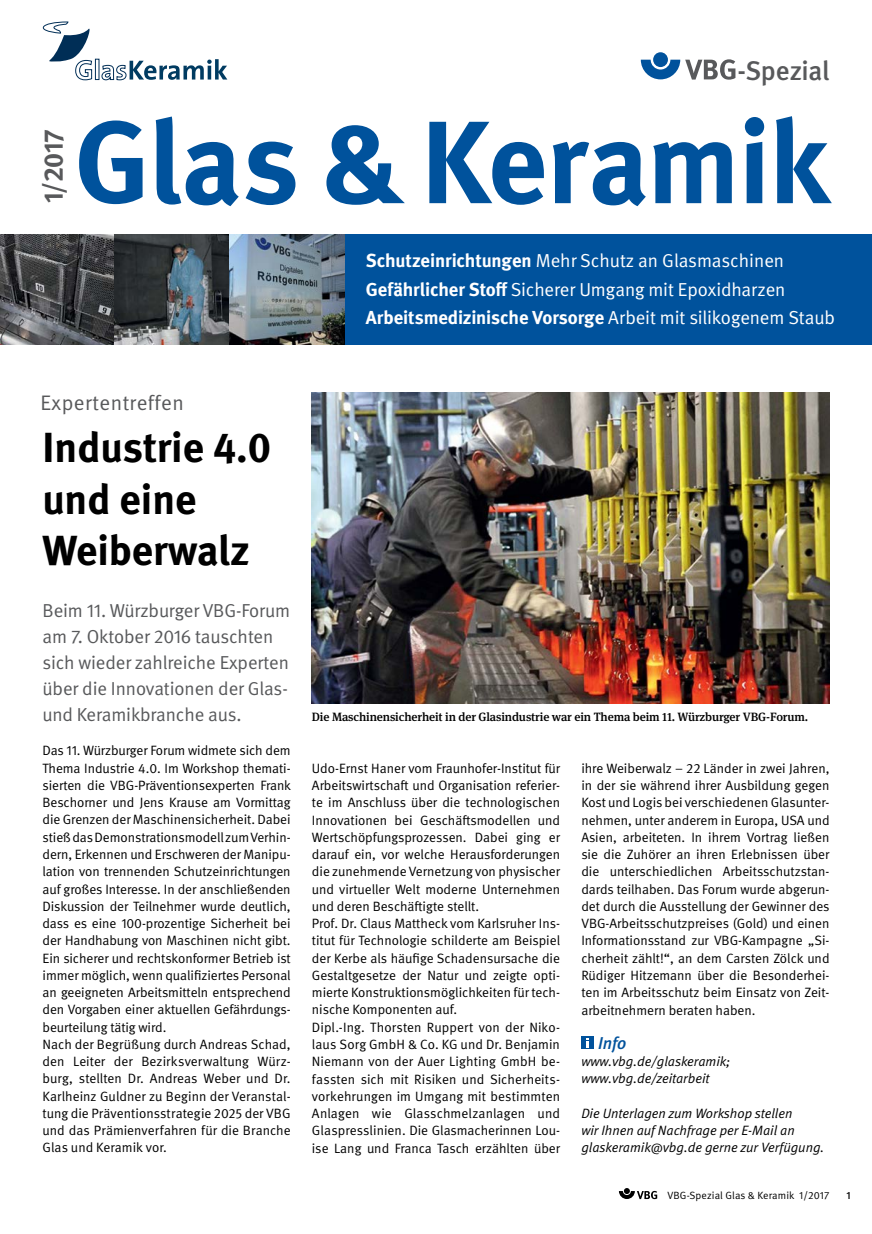
<style>
.page{position:relative;width:872px;height:1234px;background:#fff}
.page>*{position:absolute;margin:0;border:0;box-sizing:border-box;transform-origin:0 0}
.t1{font:700 117px "DGUV Meta";letter-spacing:-.01em;color:#00529c}
.t2{font:700 42px/51.8px "DGUV Meta";color:#000}
.t3{font:500 27px "DGUV Meta";letter-spacing:-.015em;color:#58595b}
.t4{font:700 27px "DGUV Meta";color:#58595b}
.t5{font:21px "DGUV Meta";letter-spacing:.025em;color:#58595b}
.t6{font:18.75px/28.5px "DGUV Meta";letter-spacing:-.005em;color:#fff}
.t7{font:18.75px/25.8px "DGUV Meta";letter-spacing:-.005em;color:#58595b}
.t8{font:italic 500 17.1px "DGUV Meta";color:#00529c}
.t9{font:13.5px/17.2px "DGUV Meta";letter-spacing:-.005em;color:#000}
.t10{font:italic 13.5px/17.2px "DGUV Meta";color:#000}
.t11{font:500 12px "DGUV Meta Serif";letter-spacing:-.01em;color:#000}
.t12{font:10.5px "DGUV Meta";letter-spacing:.015em;color:#000}
.t13{font:500 10.5px "DGUV Meta";color:#000}
.s1{font-weight:700}
</style>
<div class="page">
<div style="left:344px;top:234px;width:528px;height:110px;background:#00529c"></div>
<div style="left:653px;top:52px;width:15px;height:15px;background:#00529c;border-radius:50%"></div>
<svg style="left:641px;top:59px;width:94px;height:21px"></svg>
<svg style="left:619px;top:1188px;width:38px;height:10px"></svg>
<svg style="left:43px;top:21px;width:184px;height:59px"></svg>
<img style="left:0;top:234px;width:344px;height:110px">
<img style="left:312px;top:393px;width:517px;height:310px">
<div style="left:581px;top:1036px;width:12px;height:12px;background:#00529c"></div>
<svg style="left:586px;top:1038px;width:2px;height:9px"></svg>
<h3 class="t3" style="left:737px;top:55px;width:93px">-Spezial</h3>
<h3 class="t4" style="left:37px;top:203px;width:76px;rotate:-90deg">1/2017</h3>
<h1 class="t1" style="left:74px;top:93px;width:756px">Glas &amp; Keramik</h1>
<h3 class="t6" style="left:366px;top:247px;width:470px"><span class="s1">Schutzeinrichtungen</span> Mehr Schutz an Glasmaschinen<br><span class="s1">Gefährlicher Stoff</span> Sicherer Umgang mit Epoxidharzen<br><span class="s1">Arbeitsmedizinische Vorsorge</span> Arbeit mit silikogenem Staub</h3>
<h3 class="t5" style="left:40px;top:390px;width:145px">Expertentreffen</h3>
<h2 class="t2" style="left:43px;top:422px;width:230px">Industrie 4.0 und eine<br>Weiberwalz</h2>
<h3 class="t7" style="left:43px;top:598px;width:249px">Beim 11. Würzburger VBG-Forum am 7. Oktober 2016 tauschten sich wieder zahlreiche Experten über die Innovationen der Glas&shy;und Keramikbranche aus.</h3>
<p class="t9" style="left:43px;top:742px;width:250px">Das 11. Würzburger Forum widmete sich dem Thema Industrie 4.0. Im Workshop themati&shy;sierten die VBG-Präventionsexperten Frank Beschorner und Jens Krause am Vormittag die Grenzen der Maschinensicherheit. Dabei stieß das Demonstrationsmodell zum Verhin&shy;dern, Erkennen und Erschweren der Manipu&shy;lation von trennenden Schutzeinrichtungen auf großes Interesse. In der anschließenden Diskussion der Teilnehmer wurde deutlich, dass es eine 100-prozentige Sicherheit bei der Handhabung von Maschinen nicht gibt.<br>Ein sicherer und rechtskonformer Betrieb ist immer möglich, wenn qualifiziertes Personal an geeigneten Arbeitsmitteln entsprechend den Vorgaben einer aktuellen Gefährdungs&shy;beurteilung tätig wird.<br>Nach der Begrüßung durch Andreas Schad, den Leiter der Bezirksverwaltung Würz&shy;burg, stellten Dr. Andreas Weber und Dr.<br>Karlheinz Guldner zu Beginn der Veranstal&shy;tung die Präventionsstrategie 2025 der VBG und das Prämienverfahren für die Branche Glas und Keramik vor.</p>
<p class="t11" style="left:312px;top:709px;width:498px">Die Maschinensicherheit in der Glasindustrie war ein Thema beim 11. Würzburger VBG-Forum.</p>
<p class="t9" style="left:312px;top:759px;width:250px">Udo-Ernst Haner vom Fraunhofer-Institut für Arbeitswirtschaft und Organisation referier&shy;te im Anschluss über die technologischen Innovationen bei Geschäftsmodellen und Wertschöpfungsprozessen. Dabei ging er darauf ein, vor welche Herausforderungen die zunehmende Vernetzung von physischer und virtueller Welt moderne Unternehmen und deren Beschäftigte stellt.<br>Prof. Dr. Claus Mattheck vom Karlsruher Ins&shy;titut für Technologie schilderte am Beispiel der Kerbe als häufige Schadensursache die Gestaltgesetze der Natur und zeigte opti&shy;mierte Konstruktionsmöglichkeiten für tech&shy;nische Komponenten auf.<br>Dipl.-Ing. Thorsten Ruppert von der Niko&shy;laus Sorg GmbH &amp; Co. KG und Dr. Benjamin Niemann von der Auer Lighting GmbH be&shy;fassten sich mit Risiken und Sicherheits&shy;vorkehrungen im Umgang mit bestimmten Anlagen wie Glasschmelzanlagen und Glaspresslinien. Die Glasmacherinnen Lou&shy;ise Lang und Franca Tasch erzählten über</p>
<p class="t9" style="left:581px;top:759px;width:250px;text-align:justify">ihre Weiberwalz – 22 Länder in zwei Jahren, in der sie während ihrer Ausbildung gegen Kost und Logis bei verschiedenen Glasunter&shy;nehmen, unter anderem in Europa, USA und Asien, arbeiteten. In ihrem Vortrag ließen sie die Zuhörer an ihren Erlebnissen über die unterschiedlichen Arbeitsschutzstan&shy;dards teilhaben. Das Forum wurde abgerun&shy;det durch die Ausstellung der Gewinner des VBG-Arbeitsschutzpreises (Gold) und einen Informationsstand zur VBG-Kampagne „Si&shy;cherheit zählt!“, an dem Carsten Zölck und Rüdiger Hitzemann über die Besonderhei&shy;ten im Arbeitsschutz beim Einsatz von Zeit&shy;arbeitnehmern beraten haben.</p>
<p class="t8" style="left:598px;top:1032px;width:30px">Info</p>
<p class="t10" style="left:581px;top:1052px;width:151px">www.vbg.de/glaskeramik; www.vbg.de/zeitarbeit</p>
<p class="t10" style="left:581px;top:1104px;width:244px">Die Unterlagen zum Workshop stellen<br>wir Ihnen auf Nachfrage per E-Mail an glaskeramik@vbg.de gerne zur Verfügung.</p>
<p class="t12" style="left:667px;top:1188px;width:164px">VBG-Spezial Glas &amp; Keramik 1/2017</p>
<p class="t13" style="left:846px;top:1188px;width:6px">1</p>
</div>
